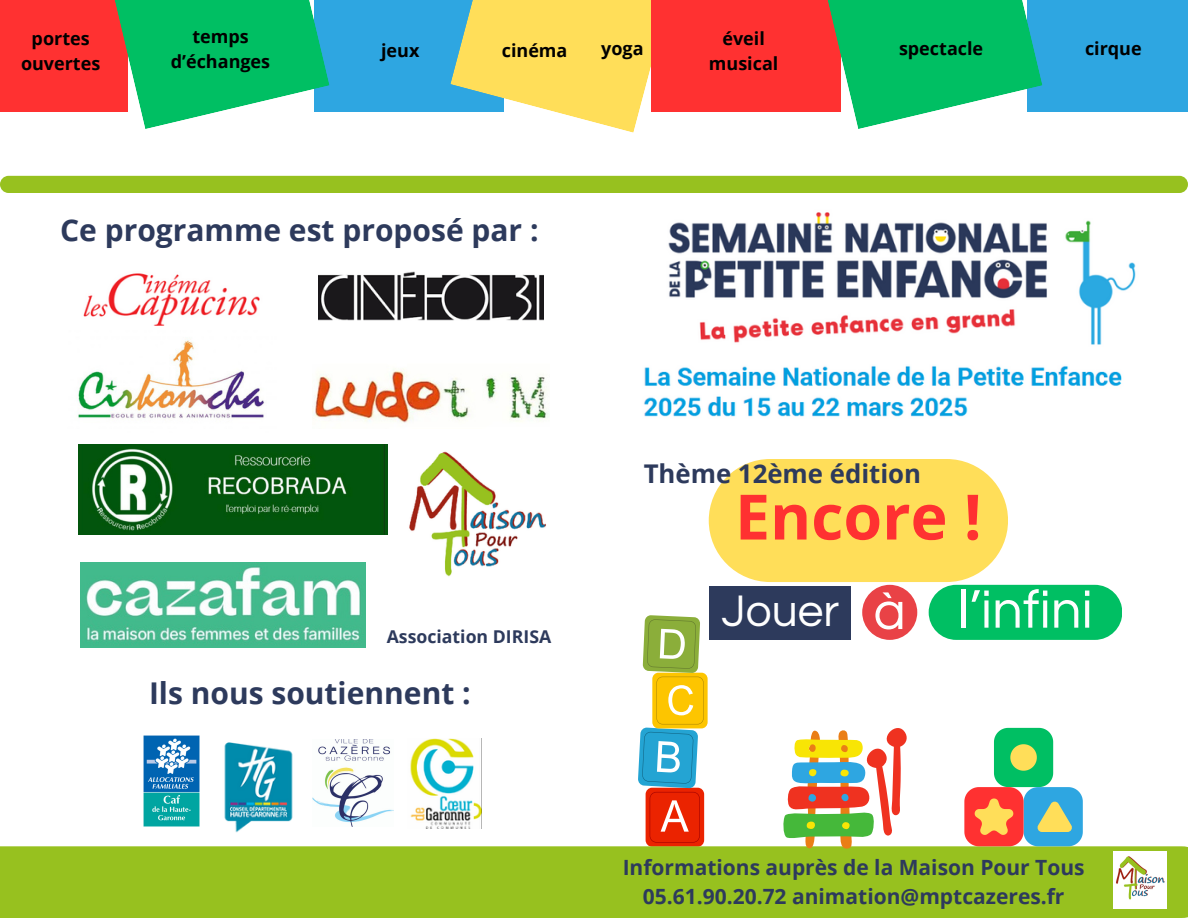
<style>
.page{position:relative;width:1188px;height:918px;background:#fff}
.page>*{position:absolute;margin:0;border:0;box-sizing:border-box;transform-origin:0 0}
.t1{font:700 62.55px "Open Sans";color:#ff3131}
.t2{font:54.45px "Questrial";color:#fefefe}
.t3{font:700 30px "Open Sans";color:#2d3a5c}
.t4{font:700 25.8px "Open Sans";color:#2d3a5c}
.t5{font:700 21px/29.2px "Open Sans";color:#2d3a5c;text-align:center}
.t6{font:700 18px/24.8px "Open Sans";color:#000;text-align:center}
.t7{font:700 17.7px "Open Sans";color:#2d3a5c}
.s1{font-size:46.05px}
.s2{font-size:54.15px}
</style>
<div class="page">
<img style="left:644px;top:212px;width:492px;height:205px">
<div style="left:709px;top:459px;width:299px;height:123px;background:#ffde59;border-radius:62px"></div>
<div style="left:709px;top:587px;width:141px;height:53px;background:#2d3a5c"></div>
<div style="left:862px;top:585px;width:55px;height:55px;background:#e94246;border-radius:50%"></div>
<div style="left:929px;top:585px;width:193px;height:55px;background:#00bf63;border-radius:28px"></div>
<svg style="left:638px;top:615px;width:70px;height:231px"></svg>
<div style="left:0;top:176px;width:1188px;height:17px;background:#97c11f;border-radius:9px"></div>
<div style="left:0;top:846px;width:1188px;height:72px;background:#97c11f"></div>
<div style="left:0;top:0;width:127px;height:112px;background:#ff3131"></div>
<div style="left:315px;top:0;width:189px;height:112px;background:#2ea6e1"></div>
<svg style="left:114px;top:0;width:216px;height:129px"></svg>
<svg style="left:450px;top:0;width:201px;height:133px"></svg>
<div style="left:651px;top:0;width:189px;height:112px;background:#ff3131"></div>
<div style="left:1028px;top:0;width:160px;height:112px;background:#2ea6e1"></div>
<svg style="left:827px;top:0;width:216px;height:129px"></svg>
<svg style="left:783px;top:728px;width:125px;height:120px"></svg>
<svg style="left:964px;top:728px;width:119px;height:118px"></svg>
<img style="left:83px;top:273px;width:177px;height:53px">
<img style="left:319px;top:272px;width:225px;height:48px">
<img style="left:409px;top:451px;width:137px;height:126px">
<img style="left:313px;top:739px;width:81px;height:88px">
<img style="left:410px;top:738px;width:71px;height:90px">
<img style="left:312px;top:369px;width:237px;height:54px">
<img style="left:79px;top:445px;width:308px;height:90px">
<img style="left:78px;top:340px;width:186px;height:79px">
<img style="left:143px;top:735px;width:56px;height:91px">
<img style="left:224px;top:742px;width:89px;height:91px">
<img style="left:1113px;top:852px;width:53px;height:57px">
<img style="left:80px;top:562px;width:286px;height:86px">
<p class="t6" style="left:32px;top:25px;width:60px">portes</p>
<p class="t6" style="left:21px;top:50px;width:81px">ouvertes</p>
<p class="t6" style="left:171px;top:24px;width:101px">temps d’échanges</p>
<p class="t6" style="left:709px;top:25px;width:71px">éveil musical</p>
<h2 class="t6" style="left:381px;top:38px;width:40px">jeux</h2>
<p class="t6" style="left:601px;top:36px;width:44px">yoga</p>
<p class="t6" style="left:1085px;top:36px;width:58px">cirque</p>
<p class="t6" style="left:502px;top:38px;width:67px">cinéma</p>
<p class="t6" style="left:899px;top:36px;width:86px">spectacle</p>
<p class="t3" style="left:60px;top:209px;width:480px">Ce programme est proposé par :</p>
<p class="t7" style="left:387px;top:624px;width:166px">Association DIRISA</p>
<p class="t3" style="left:149px;top:671px;width:323px">Ils nous soutiennent :</p>
<p class="t4" style="left:644px;top:456px;width:279px">Thème 12ème édition</p>
<p class="t1" style="left:735px;top:473px;width:248px">Encore !</p>
<h2 class="t2" style="left:722px;top:583px;width:373px"><span class="s1">Jouer</span> <span class="s2">à</span> l’infini</h2>
<p class="t5" style="left:623px;top:852px;width:463px">Informations auprès de la Maison Pour Tous<br>05.61.90.20.72 animation@mptcazeres.fr</p>
</div>
